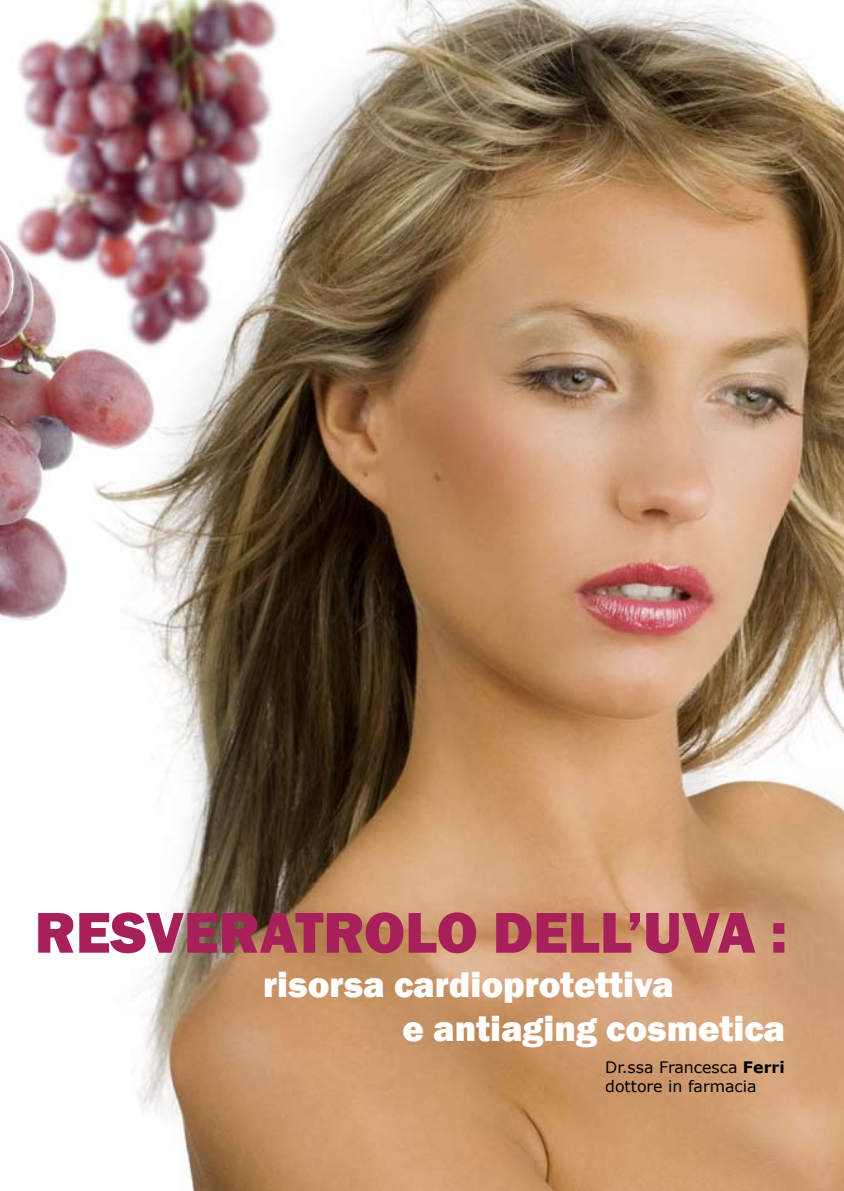
<style>
.page{position:relative;width:844px;height:1191px;background:#fff}
.page>*{position:absolute;margin:0;border:0;box-sizing:border-box;transform-origin:0 0}
.t1{font:800 59.5px "Franklin Gothic";color:#a8205a}
.t2{font:800 36.75px/44.1px "Franklin Gothic";color:#fff}
.t3{font:15.75px/18.9px "Verdana";color:#000}
.s1{font-weight:700}
</style>
<div class="page">
<img style="left:0;top:0;width:843px;height:1191px">
<h1 class="t1" style="left:35px;top:894px;width:753px">RESVERATROLO DELL’UVA :</h1>
<p class="t2" style="left:402px;top:962px;width:384px;text-indent:-139px">risorsa cardioprotettiva<br>e antiaging cosmetica</p>
<p class="t3" style="left:605px;top:1057px;width:181px">Dr.ssa Francesca <span class="s1">Ferri </span>dottore in farmacia</p>
</div>
